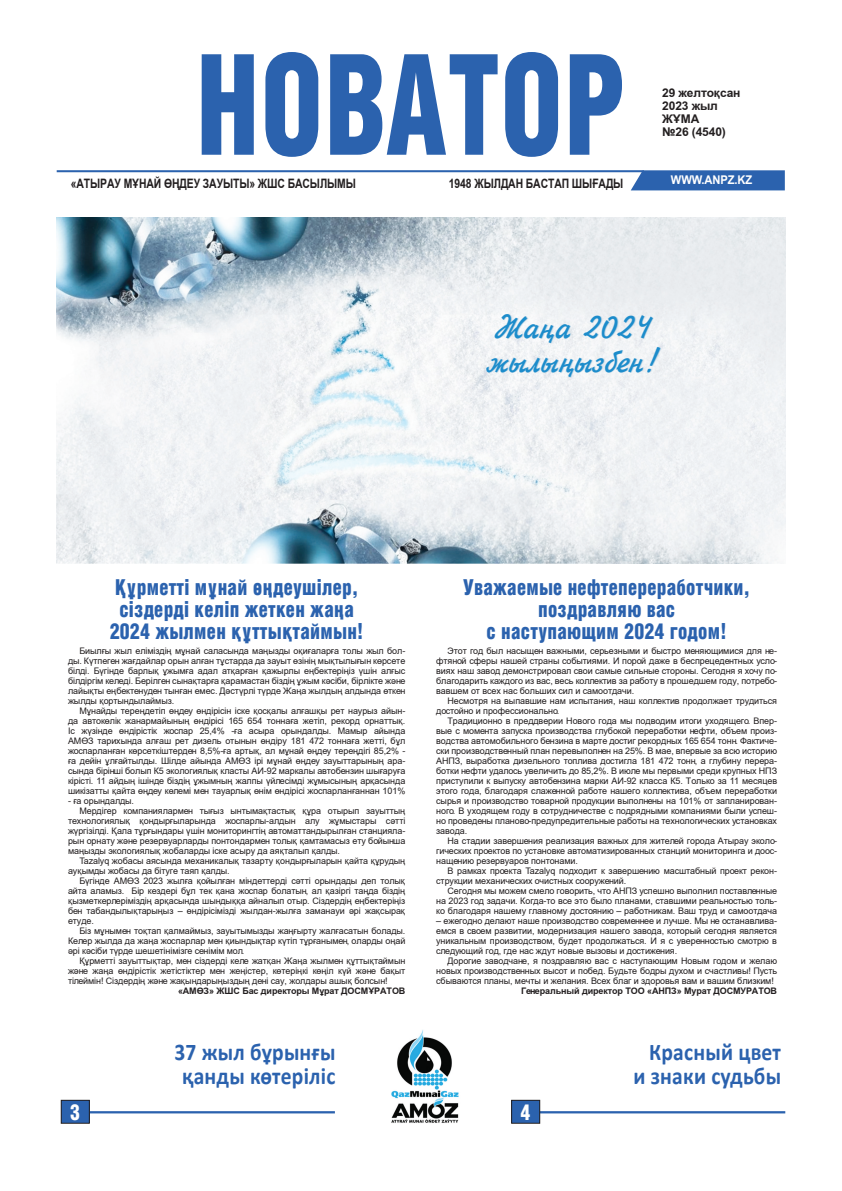
<style>
.page{position:relative;width:842px;height:1191px;background:#fff}
.page>*{position:absolute;margin:0;border:0;box-sizing:border-box;transform-origin:0 0}
.t1{font:139.9px "Helios Cond Black kz";letter-spacing:.01em;color:#2b62ae;scale:.81 1}
.t2{font:34px/34px "KZ Jikharev";letter-spacing:.03em;color:#1c8ccb;scale:.9 1}
.t3{font:700 24px/24px "Calibri";letter-spacing:.01em;color:#2b62ae;text-align:center;scale:.9 1}
.t4{font:22px/22px "Helios Cond Black kz";letter-spacing:.01em;color:#2b62ae;text-align:center;scale:.9 1}
.t5{font:22px "Helios Cond Black kz";color:#fff;scale:.9 1}
.t6{font:700 13px "KZ Arial";letter-spacing:-.01em;color:#231f20;scale:.8 1}
.t7{font:700 12px/13px "KZ Arial";letter-spacing:-.01em;color:#231f20}
.t8{font:700 12px "KZ Arial";letter-spacing:-.01em;color:#fff;scale:.93 1}
.t9{font:9px/10px "KZ Arial";letter-spacing:-.01em;color:#231f20;text-align:justify}
.t10{font:700 9px "KZ Arial";letter-spacing:-.01em;color:#231f20}
</style>
<div class="page">
<img style="left:57px;top:218px;width:728px;height:346px">
<hr style="left:57px;top:170px;width:587px;height:2px;background:#2b62ae">
<svg style="left:631px;top:170px;width:154px;height:20px;background:#3569b1"></svg>
<hr style="left:514px;top:1111px;width:271px;height:2px;background:#2b62ae">
<div style="left:512px;top:1100px;width:28px;height:23px;background:#2b62ae"></div>
<div style="left:512px;top:1100px;width:28px;height:23px;border:1px solid #231f20"></div>
<hr style="left:64px;top:1111px;width:271px;height:2px;background:#2b62ae">
<div style="left:61px;top:1100px;width:28px;height:23px;background:#2b62ae"></div>
<div style="left:61px;top:1100px;width:28px;height:23px;border:1px solid #231f20"></div>
<img style="left:391px;top:1030px;width:68px;height:93px">
<h1 class="t1" style="left:196px;top:30px;width:531px">новатор</h1>
<h3 class="t7" style="left:662px;top:86px;width:80px">29 желтоқсан<br>2023 жыл жұма<br>№26 (4540)</h3>
<h3 class="t6" style="left:71px;top:174px;width:47px">«Атырау</h3>
<h3 class="t6" style="left:124px;top:174px;width:292px">мұнай өңдеу зауыты» жшс бас ылымы</h3>
<h3 class="t6" style="left:449px;top:174px;width:220px">1948 жылдан бастап шығады</h3>
<h3 class="t8" style="left:671px;top:171px;width:89px">WWW.ANPZ.KZ</h3>
<h2 class="t2" style="left:486px;top:310px;width:190px">Жаңа 2024 жылыңызбен!</h2>
<h3 class="t4" style="left:110px;top:576px;width:284px">Құрметті мұнай өңдеушілер, сіздерді келіп жеткен жаңа<br>2024 жылмен құттықтаймын!</h3>
<p class="t9" style="left:68px;top:646px;width:339px;text-indent:11px">Биылғы жыл еліміздің мұнай саласында маңызды оқиғаларға толы жыл бол&shy;ды. Күтпеген жағдайлар орын алған тұстарда да зауыт өзінің мықтылығын көрсете білді. Бүгінде барлық ұжымға адал атқарған қажырлы еңбектеріңіз үшін алғыс білдіргім келеді. Берілген сынақтарға қарамастан біздің ұжым кәсіби, бірлікте және лайықты еңбектенуден тынған емес. Дәстүрлі түрде Жаңа жылдың алдында өткен жылды қортындылаймыз.</p>
<p class="t9" style="left:68px;top:706px;width:339px;text-indent:11px">Мұнайды тереңдетіп өңдеу өндірісін іске қосқалы алғашқы рет наурыз айын&shy;да автокөлік жанармайының өндірісі 165 654 тоннаға жетіп, рекорд орнаттық.<br>Іс жүзінде өндірістік жоспар 25,4% -ға асыра орындалды. Мамыр айында АМӨЗ тарихында алғаш рет дизель отынын өндіру 181 472 тоннаға жетті, бұл жоспарланған көрсеткіштерден 8,5%-ға артық, ал мұнай өңдеу тереңдігі 85,2% - ға дейін ұлғайтылды. Шілде айында АМӨЗ ірі мұнай өңдеу зауыттарының ара&shy;сында бірінші болып К5 экологиялық класты АИ-92 маркалы автобензин шығаруға кірісті. 11 айдың ішінде біздің ұжымның жалпы үйлесімді жұмысының арқасында шикізатты қайта өңдеу көлемі мен тауарлық өнім өндірісі жоспарланғаннан 101%</p>
<p class="t9" style="left:68px;top:796px;width:68px">- ға орындалды.</p>
<p class="t9" style="left:79px;top:806px;width:327px">Мердігер компаниялармен тығыз ынтымақтастық құра отырып зауыттың</p>
<p class="t9" style="left:68px;top:816px;width:339px">технологиялық қондырғыларында жоспарлы-алдын алу жұмыстары сәтті</p>
<p class="t9" style="left:68px;top:826px;width:339px">жүргізілді. Қала тұрғындары үшін мониторингтің автоматтандырылған станцияла-</p>
<p class="t9" style="left:68px;top:836px;width:339px">рын орнату және резервуарларды понтондармен толық қамтамасыз ету бойынша</p>
<p class="t9" style="left:68px;top:846px;width:273px">маңызды экологиялық жобаларды іске асыру да аяқталып қалды.</p>
<p class="t9" style="left:79px;top:856px;width:327px">Tazalyq жобасы аясында механикалық тазарту қондырғыларын қайта құрудың</p>
<p class="t9" style="left:68px;top:866px;width:163px">ауқымды жобасы да бітуге таяп қалды.</p>
<p class="t9" style="left:79px;top:876px;width:327px">Бүгінде АМӨЗ 2023 жылға қойылған міндеттерді сәтті орындады деп толық</p>
<p class="t9" style="left:68px;top:886px;width:339px">айта аламыз. Бір кездері бұл тек қана жоспар болатын, ал қазіргі таңда біздің</p>
<p class="t9" style="left:68px;top:896px;width:339px">қызметкерлеріміздің арқасында шындыққа айналып отыр. Сіздердің еңбектеріңіз</p>
<p class="t9" style="left:68px;top:906px;width:339px">бен табандылықтарыңыз – өндірісімізді жылдан-жылға заманауи әрі жақсырақ</p>
<p class="t9" style="left:68px;top:916px;width:27px">етуде.</p>
<p class="t9" style="left:79px;top:926px;width:327px">Біз мұнымен тоқтап қалмаймыз, зауытымызды жаңғырту жалғасатын болады.</p>
<p class="t9" style="left:68px;top:936px;width:339px">Келер жылда да жаңа жоспарлар мен қиындықтар күтіп тұрғанымен, оларды оңай</p>
<p class="t9" style="left:68px;top:946px;width:178px">әрі кәсіби түрде шешетінімізге сенімім мол.</p>
<p class="t9" style="left:79px;top:956px;width:327px">Құрметті зауыттықтар, мен сіздерді келе жатқан Жаңа жылмен құттықтаймын</p>
<p class="t9" style="left:68px;top:966px;width:339px">және жаңа өндірістік жетістіктер мен жеңістер, көтеріңкі көңіл күй және бақыт</p>
<p class="t9" style="left:68px;top:976px;width:321px">тілеймін! Сіздердің және жақындарыңыздың дені сау, жолдары ашық болсын!</p>
<p class="t10" style="left:178px;top:985px;width:19px">«АМӨЗ</p>
<p class="t10" style="left:209px;top:985px;width:198px">» ЖШ С Бас директоры Мұрат ДОСМҰРАТОВ</p>
<h3 class="t4" style="left:463px;top:576px;width:321px">Уважаемые нефтепереработчики, поздравляю вас<br>с наступающим 2024 годом!</h3>
<p class="t9" style="left:436px;top:646px;width:342px;text-indent:11px">Этот год был насыщен важными, серьезными и быстро меняющимися для не&shy;фтяной сферы нашей страны событиями. И порой даже в беспрецедентных усло&shy;виях наш завод демонстрировал свои самые сильные стороны. Сегодня я хочу по&shy;благодарить каждого из вас, весь коллектив за работу в прошедшем году, потребо&shy;вавшем от всех нас больших сил и самоотдачи.</p>
<p class="t9" style="left:436px;top:696px;width:342px;text-indent:11px">Несмотря на выпавшие нам испытания, наш коллектив продолжает трудиться достойно и профессионально.</p>
<p class="t9" style="left:436px;top:716px;width:342px;text-indent:11px">Традиционно в преддверии Нового года мы подводим итоги уходящего. Впер&shy;вые с момента запуска производства глубокой переработки нефти, объем произ&shy;водства автомобильного бензина в марте достиг рекордных 165 654 тонн. Фактиче&shy;ски производственный план перевыполнен на 25%. В мае, впервые за всю историю АНПЗ, выработка дизельного топлива достигла 181 472 тонн, а глубину перера&shy;ботки нефти удалось увеличить до 85,2%. В июле мы первыми среди крупных НПЗ приступили к выпуску автобензина марки АИ-92 класса К5. Только за 11 месяцев этого года, благодаря слаженной работе нашего коллектива, объем переработки сырья и производство товарной продукции выполнены на 101% от запланирован&shy;ного. В уходящем году в сотрудничестве с подрядными компаниями были успеш&shy;но проведены планово-предупредительные работы на технологических установках завода.</p>
<p class="t9" style="left:436px;top:836px;width:342px;text-indent:11px">На стадии завершения реализация важных для жителей города Атырау эколо&shy;гических проектов по установке автоматизированных станций мониторинга и доос&shy;нащению резервуаров понтонами.</p>
<p class="t9" style="left:436px;top:866px;width:342px;text-indent:11px">В рамках проекта Tazalyq подходит к завершению масштабный проект рекон&shy;струкции механических очистных сооружений.</p>
<p class="t9" style="left:436px;top:886px;width:342px;text-indent:11px">Сегодня мы можем смело говорить, что АНПЗ успешно выполнил поставленные на 2023 год задачи. Когда-то все это было планами, ставшими реальностью толь&shy;ко благодаря нашему главному достоянию – работникам. Ваш труд и самоотдача</p>
<p class="t9" style="left:436px;top:916px;width:342px">– ежегодно делают наше производство современнее и лучше. Мы не останавлива&shy;емся в своем развитии, модернизация нашего завода, который сегодня является уникальным производством, будет продолжаться. И я с уверенностью смотрю в следующий год, где нас ждут новые вызовы и достижения.</p>
<p class="t9" style="left:436px;top:956px;width:342px;text-indent:11px">Дорогие заводчане, я поздравляю вас с наступающим Новым годом и желаю новых производственных высот и побед. Будьте бодры духом и счастливы! Пусть сбываются планы, мечты и желания. Всех благ и здоровья вам и вашим близким!</p>
<p class="t10" style="left:521px;top:985px;width:258px">Генеральный директор ТОО «АНПЗ » Мурат ДОСМУРАТОВ</p>
<h3 class="t3" style="left:174px;top:1039px;width:180px">37 жыл бұрынғы қанды көтеріліс</h3>
<h3 class="t3" style="left:633px;top:1039px;width:165px;text-align:right">Красный цвет и знаки судьбы</h3>
<h3 class="t5" style="left:70px;top:1100px;width:13px">3</h3>
<h3 class="t5" style="left:520px;top:1100px;width:13px">4</h3>
</div>
